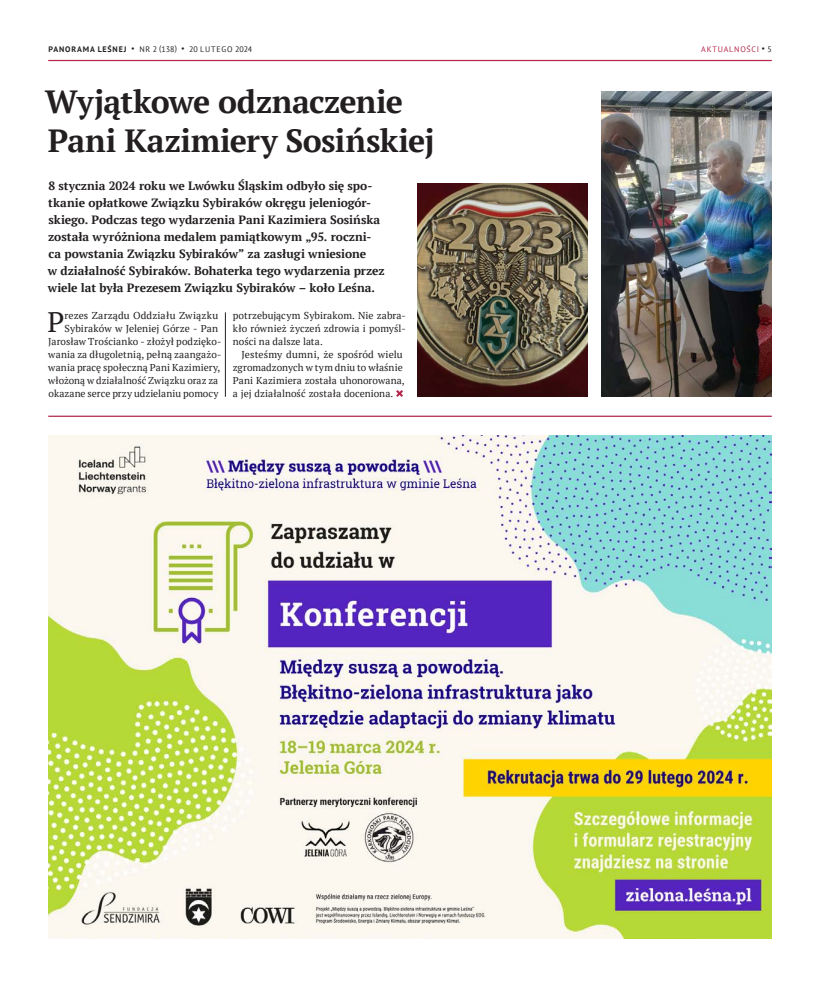
<style>
.page{position:relative;width:820px;height:993px;background:#fff}
.page>*{position:absolute;margin:0;border:0;box-sizing:border-box;transform-origin:0 0}
.t1{font:700 32px/39px "PT Serif";letter-spacing:-.02em;color:#231f20}
.główny_inicjał_wypuszczony{font:28.4px "PT Serif";color:#231f20}
.lead_2_łamy{font:700 12px/17px "PT Serif";letter-spacing:-.005em;color:#231f20}
.główny_inicjał_wypuszczony-2{font:10px/12.9px "PT Serif";letter-spacing:.005em;color:#231f20;text-align:justify}
.główny_akapitowy{font:10px/12.9px "PT Serif";letter-spacing:.01em;color:#231f20}
.pagina{font:8px "PT Sans";letter-spacing:.045em;color:#231f20}
.dział___numeracja_stron{font:8px "PT Sans";letter-spacing:.1em;color:#b6274b}
.s1{font-weight:700}
.s2{color:#231f20}
</style>
<div class="page">
<hr style="left:48px;top:60px;width:723px;height:1px;background:#b6274b">
<svg style="left:396px;top:390px;width:7px;height:6px"></svg>
<hr style="left:48px;top:415px;width:723px;height:2px;background:#b6274b">
<hr style="left:225px;top:312px;width:1px;height:84px;background:#231f20">
<img style="left:48px;top:435px;width:723px;height:503px">
<img style="left:601px;top:92px;width:170px;height:304px">
<img style="left:417px;top:183px;width:170px;height:213px">
<p class="pagina" style="left:49px;top:44px;width:205px"><span class="s1">PANORAMA LEŚNEJ</span> • NR 2 (138) • 20 LUTEGO 2024</p>
<p class="dział___numeracja_stron" style="left:701px;top:44px;width:72px">AKTUALNOŚCI <span class="s2">• 5</span></p>
<p class="t1" style="left:45px;top:81px;width:391px">Wyjątkowe odznaczenie<br>Pani Kazimiery Sosińskiej</p>
<p class="lead_2_łamy" style="left:48px;top:177px;width:338px">8 stycznia 2024 roku we Lwówku Śląskim odbyło się spo&shy;tkanie opłatkowe Związku Sybiraków okręgu jeleniogór&shy;skiego. Podczas tego wydarzenia Pani Kazimiera Sosińska została wyróżniona medalem pamiątkowym „95. roczni&shy;ca powstania Związku Sybiraków” za zasługi wniesione<br>w działalność Sybiraków. Bohaterka tego wydarzenia przez wiele lat była Prezesem Związku Sybiraków – koło Leśna.</p>
<p class="główny_inicjał_wypuszczony" style="left:47px;top:303px;width:18px">P</p>
<p class="główny_inicjał_wypuszczony-2" style="left:65px;top:309px;width:155px">rezes Zarządu Oddziału Związku</p>
<p class="główny_inicjał_wypuszczony-2" style="left:233px;top:309px;width:174px">potrzebującym Sybirakom. Nie zabra&shy;kło również życzeń zdrowia i pomyśl&shy;ności na dalsze lata.</p>
<p class="główny_akapitowy" style="left:233px;top:348px;width:173px;text-indent:9px">Jesteśmy dumni, że spośród wielu zgromadzonych w tym dniu to właśnie Pani Kazimiera została uhonorowana, a jej działalność została doceniona.</p>
<p class="główny_inicjał_wypuszczony-2" style="left:64px;top:322px;width:155px">Sybiraków w Jeleniej Górze - Pan</p>
<p class="główny_inicjał_wypuszczony-2" style="left:48px;top:335px;width:175px">Jarosław Trościanko - złożył podzięko-</p>
<p class="główny_inicjał_wypuszczony-2" style="left:48px;top:348px;width:174px">wania za długoletnią, pełną zaangażo-</p>
<p class="główny_inicjał_wypuszczony-2" style="left:48px;top:361px;width:173px">wania pracę społeczną Pani Kazimiery,</p>
<p class="główny_inicjał_wypuszczony-2" style="left:48px;top:373px;width:171px">włożoną w działalność Związku oraz za</p>
<p class="główny_inicjał_wypuszczony-2" style="left:49px;top:386px;width:171px">okazane serce przy udzielaniu pomocy</p>
</div>
